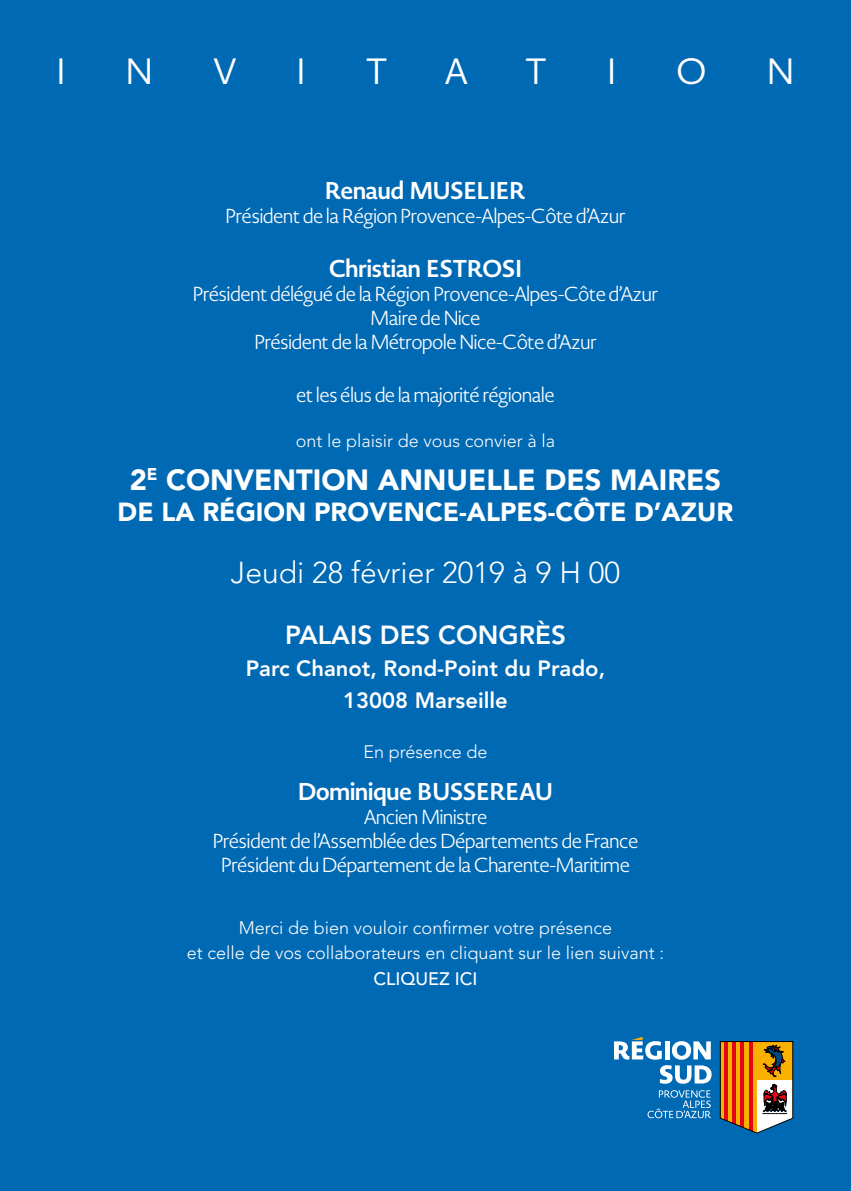
<style>
.page{position:relative;width:851px;height:1191px;background:#fff}
.page>*{position:absolute;margin:0;border:0;box-sizing:border-box;transform-origin:0 0}
.t1{font:36px "Novel Display";color:#fff}
.t2{font:300 30px "Avenir LT Std";color:#fff}
.t3{font:900 29px "Avenir LT Std";color:#fff}
.t4{font:900 26px "Avenir LT Std";color:#fff}
.t5{font:800 26px "Avenir LT Std";color:#fff}
.t6{font:700 24px "Novel Display";color:#fff}
.t7{font:800 22px/32px "Avenir LT Std";color:#fff;text-align:center}
.t8{font:300 20px/24px "Novel Display";color:#fff;text-align:center}
.t9{font:300 18px/25.6px "Avenir LT Std";color:#fff;text-align:center}
.t10{font:500 18px "Avenir LT Std";color:#fff}
</style>
<div class="page">
<div style="left:0;top:0;width:850px;height:1191px;background:#0069b4"></div>
<svg style="left:719px;top:1041px;width:74px;height:92px;background:#bb793e"></svg>
<svg style="left:647px;top:1090px;width:63px;height:28px"></svg>
<div style="left:664px;top:1041px;width:5px;height:18px;background:#fff"></div>
<svg style="left:671px;top:1041px;width:39px;height:18px"></svg>
<svg style="left:659px;top:1065px;width:52px;height:18px"></svg>
<svg style="left:614px;top:1036px;width:47px;height:23px"></svg>
<h1 class="t1" style="left:57px;top:50px;width:10px">I</h1>
<h1 class="t1" style="left:126px;top:50px;width:28px">N</h1>
<h1 class="t1" style="left:214px;top:50px;width:24px">V</h1>
<h1 class="t1" style="left:297px;top:50px;width:10px">I</h1>
<h1 class="t1" style="left:366px;top:50px;width:22px">T</h1>
<h1 class="t1" style="left:444px;top:50px;width:25px">A</h1>
<h1 class="t1" style="left:525px;top:50px;width:22px">T</h1>
<h1 class="t1" style="left:607px;top:50px;width:10px">I</h1>
<h1 class="t1" style="left:676px;top:50px;width:31px">O</h1>
<h1 class="t1" style="left:767px;top:50px;width:28px">N</h1>
<p class="t6" style="left:325px;top:175px;width:202px">Renaud MUSELIER</p>
<p class="t8" style="left:225px;top:204px;width:401px">Président de la Région Provence-Alpes-Côte d’Azur</p>
<p class="t6" style="left:329px;top:253px;width:194px">Christian ESTROSI</p>
<p class="t8" style="left:193px;top:283px;width:467px">Président délégué de la Région Provence-Alpes-Côte d’Azur<br>Maire de Nice<br>Président de la Métropole Nice-Côte d’Azur</p>
<p class="t8" style="left:296px;top:383px;width:259px">et les élus de la majorité régionale</p>
<p class="t9" style="left:295px;top:428px;width:261px">ont le plaisir de vous convier à la</p>
<h3 class="t3" style="left:130px;top:462px;width:593px">2<sup>E</sup> CONVENTION ANNUELLE DES MAIRES</h3>
<h3 class="t4" style="left:118px;top:496px;width:617px">DE LA RÉGION PROVENCE-ALPES-CÔTE D’AZUR</h3>
<h2 class="t2" style="left:231px;top:555px;width:390px">Jeudi 28 février 2019 à 9 H 00</h2>
<h3 class="t5" style="left:285px;top:619px;width:282px">PALAIS DES CONGRÈS</h3>
<p class="t7" style="left:246px;top:652px;width:361px">Parc Chanot, Rond-Point du Prado,<br>13008 Marseille</p>
<p class="t9" style="left:363px;top:739px;width:126px">En présence de</p>
<p class="t6" style="left:298px;top:776px;width:256px">Dominique BUSSEREAU</p>
<p class="t8" style="left:213px;top:805px;width:427px">Ancien Ministre<br>Président de l’Assemblée des Départements de France<br>Président du Département de la Charente-Maritime</p>
<p class="t9" style="left:187px;top:914px;width:479px">Merci de bien vouloir confirmer votre présence<br>et celle de vos collaborateurs en cliquant sur le lien suivant :</p>
<p class="t10" style="left:373px;top:968px;width:106px">CLIQUEZ ICI</p>
</div>
